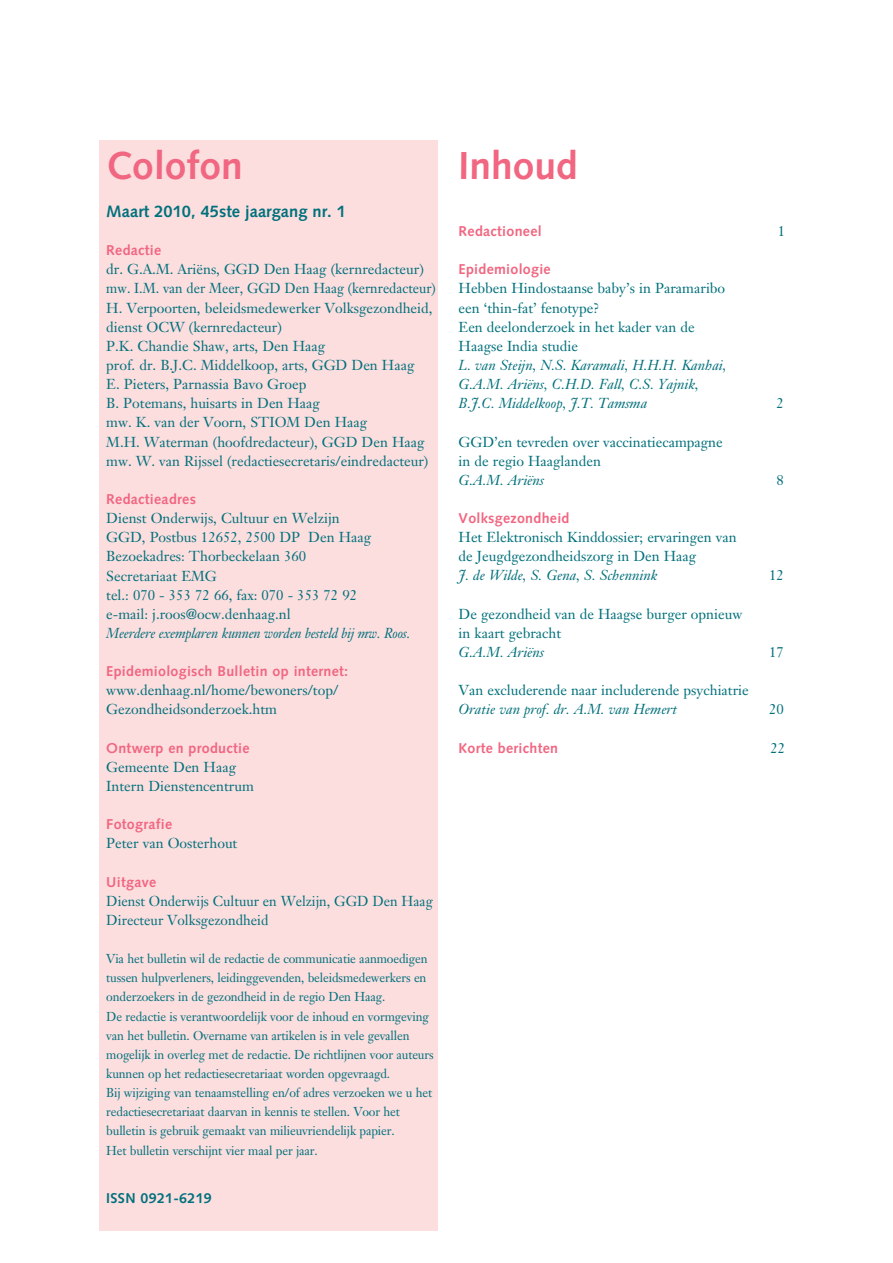
<style>
.page{position:relative;width:893px;height:1263px;background:#fff}
.page>*{position:absolute;margin:0;border:0;box-sizing:border-box;transform-origin:0 0}
.t1{font:700 39px "Syntax";color:#f16681}
.t2{font:700 16.5px "Syntax";color:#00707b}
.t3{font:14.25px/19.2px "Janson Text";color:#00707b}
.t4{font:italic 14.25px/19.2px "Janson Text";color:#00707b}
.t5{font:700 14.25px "Syntax";letter-spacing:.02em;color:#f16681}
.t6{font:14.25px/19.2px "Janson Text";color:#00707b;scale:.96 1}
.t7{font:italic 14.25px "Janson Text";color:#00707b;scale:.96 1}
.t8{font:700 14.25px "Syntax";letter-spacing:.02em;color:#00707b}
.t9{font:12.75px/19.2px "Janson Text";letter-spacing:-.01em;color:#00707b}
</style>
<div class="page">
<div style="left:100px;top:140px;width:338px;height:1091px;background:#fcdedf"></div>
<h1 class="t1" style="left:106px;top:143px;width:138px">Colofon</h1>
<p class="t2" style="left:106px;top:202px;width:241px">Maart 2010, 45ste jaargang nr. 1</p>
<p class="t5" style="left:106px;top:242px;width:57px">Redactie</p>
<p class="t3" style="left:106px;top:260px;width:331px">dr. G.A.M. Ariëns, GGD Den Haag (kernredacteur) mw. I.M. van der Meer, GGD Den Haag (kernredacteur)<br>H. Verpoorten, beleidsmedewerker Volksgezondheid, dienst OCW (kernredacteur)<br>P.K. Chandie Shaw, arts, Den Haag<br>prof. dr. B.J.C. Middelkoop, arts, GGD Den Haag<br>E. Pieters, Parnassia Bavo Groep<br>B. Potemans, huisarts in Den Haag<br>mw. K. van der Voorn, STIOM Den Haag<br>M.H. Waterman (hoofdredacteur), GGD Den Haag mw. W. van Rijssel (redactiesecretaris/eindredacteur)</p>
<p class="t5" style="left:106px;top:491px;width:91px">Redactieadres</p>
<p class="t3" style="left:106px;top:508px;width:266px">Dienst Onderwijs, Cultuur en Welzijn<br>GGD, Postbus 12652, 2500 DP Den Haag<br>Bezoekadres: Thorbeckelaan 360<br>Secretariaat EMG<br>tel.: 070 - 353 72 66, fax: 070 - 353 72 92 e-mail: j.roos@ocw.denhaag.nl</p>
<p class="t7" style="left:106px;top:624px;width:318px">Meerdere exemplaren kunnen worden besteld bij mw. Roos.</p>
<p class="t5" style="left:106px;top:663px;width:243px">Epidemiologisch Bulletin op internet:</p>
<p class="t3" style="left:106px;top:681px;width:233px">www.denhaag.nl/home/bewoners/top/<br>Gezondheidsonderzoek.htm</p>
<p class="t5" style="left:106px;top:740px;width:145px">Ontwerp en productie</p>
<p class="t3" style="left:106px;top:757px;width:149px">Gemeente Den Haag<br>Intern Dienstencentrum</p>
<p class="t5" style="left:106px;top:816px;width:67px">Fotografie</p>
<p class="t3" style="left:106px;top:834px;width:133px">Peter van Oosterhout</p>
<p class="t5" style="left:106px;top:873px;width:52px">Uitgave</p>
<p class="t6" style="left:106px;top:891px;width:342px">Dienst Onderwijs Cultuur en Welzijn, GGD Den Haag<br>Directeur Volksgezondheid</p>
<p class="t9" style="left:106px;top:949px;width:329px">Via het bulletin wil de redactie de communicatie aanmoedigen tussen hulpverleners, leidinggevenden, beleidsmedewerkers en onderzoekers in de gezondheid in de regio Den Haag.<br>De redactie is verantwoordelijk voor de inhoud en vormgeving van het bulletin. Overname van artikelen is in vele gevallen mogelijk in overleg met de redactie. De richtlijnen voor auteurs kunnen op het redactiesecretariaat worden opgevraagd.<br>Bij wijziging van tenaamstelling en/of adres verzoeken we u het redactiesecretariaat daarvan in kennis te stellen. Voor het bulletin is gebruik gemaakt van milieuvriendelijk papier.<br>Het bulletin verschijnt vier maal per jaar.</p>
<p class="t8" style="left:106px;top:1190px;width:107px">ISSN 0921-6219</p>
<h1 class="t1" style="left:459px;top:143px;width:121px">Inhoud</h1>
<p class="t5" style="left:459px;top:223px;width:85px">Redactioneel</p>
<p class="t3" style="left:778px;top:221px;width:9px">1</p>
<p class="t5" style="left:459px;top:261px;width:94px">Epidemiologie</p>
<p class="t3" style="left:459px;top:279px;width:268px">Hebben Hindostaanse baby’s in Paramaribo een ‘thin-fat’ fenotype?<br>Een deelonderzoek in het kader van de<br>Haagse India studie</p>
<p class="t4" style="left:459px;top:356px;width:269px">L. van Steijn, N.S. Karamali, H.H.H. Kanhai,<br>G.A.M. Ariëns, C.H.D. Fall, C.S. Yajnik,<br>B.J.C. Middelkoop, J.T. Tamsma</p>
<p class="t3" style="left:776px;top:394px;width:9px">2</p>
<p class="t3" style="left:459px;top:432px;width:266px">GGD’en tevreden over vaccinatiecampagne in de regio Haaglanden</p>
<p class="t4" style="left:459px;top:470px;width:87px">G.A.M. Ariëns</p>
<p class="t3" style="left:776px;top:470px;width:9px">8</p>
<p class="t5" style="left:459px;top:510px;width:112px">Volksgezondheid</p>
<p class="t3" style="left:459px;top:527px;width:280px">Het Elektronisch Kinddossier; ervaringen van de Jeugdgezondheidszorg in Den Haag</p>
<p class="t4" style="left:459px;top:566px;width:201px">J. de Wilde, S. Gena, S. Schennink</p>
<p class="t3" style="left:769px;top:566px;width:16px">12</p>
<p class="t3" style="left:459px;top:604px;width:285px">De gezondheid van de Haagse burger opnieuw in kaart gebracht</p>
<p class="t4" style="left:459px;top:643px;width:87px">G.A.M. Ariëns</p>
<p class="t3" style="left:769px;top:642px;width:16px">17</p>
<p class="t3" style="left:459px;top:681px;width:292px">Van excluderende naar includerende psychiatrie</p>
<p class="t4" style="left:459px;top:700px;width:220px">Oratie van prof. dr. A.M. van Hemert</p>
<p class="t3" style="left:769px;top:700px;width:16px">20</p>
<p class="t5" style="left:459px;top:740px;width:101px">Korte berichten</p>
<p class="t3" style="left:770px;top:738px;width:16px">22</p>
</div>
